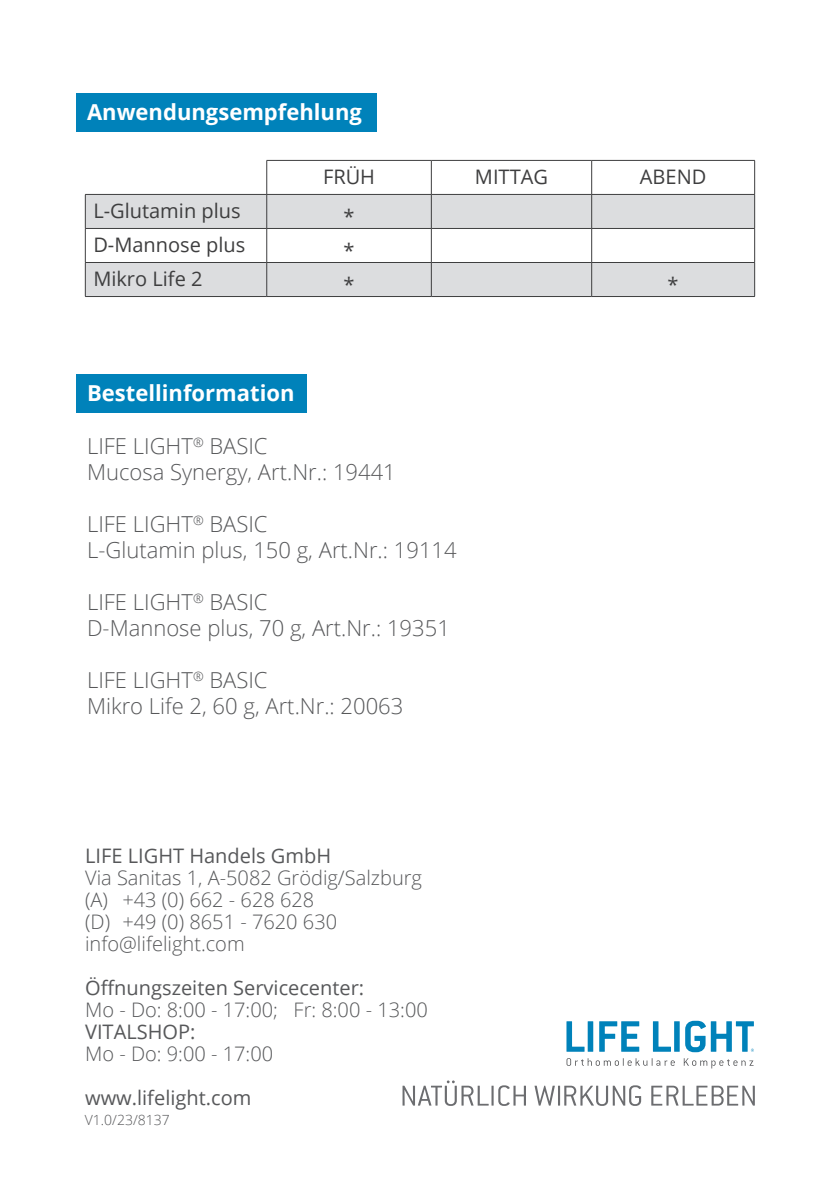
<style>
.page{position:relative;width:840px;height:1191px;background:#fff}
.page>*{position:absolute;margin:0;border:0;box-sizing:border-box;transform-origin:0 0}
.t1{font:300 22px/26px "Open Sans";color:#57585a}
.t2{font:700 22px "Open Sans";color:#fff}
.t3{font:300 20px/22px "Open Sans";color:#57585a}
.t4{font:20px "Open Sans";color:#57585a}
.t5{font:20px "Open Sans";color:#3e3e3f}
.t6{font:300 14px "Open Sans";color:#57585a}
</style>
<div class="page">
<div style="left:76px;top:374px;width:230px;height:38px;background:#0082ba"></div>
<div style="left:76px;top:94px;width:300px;height:38px;background:#0082ba"></div>
<svg style="left:402px;top:1080px;width:352px;height:26px"></svg>
<svg style="left:566px;top:1020px;width:187px;height:32px"></svg>
<svg style="left:566px;top:1058px;width:187px;height:10px"></svg>
<div style="left:86px;top:195px;width:667px;height:101px;background:#dcdddf"></div>
<svg style="left:86px;top:229px;width:667px;height:33px"></svg>
<hr style="left:266px;top:161px;width:1px;height:33px;background:#3e3e3f">
<hr style="left:431px;top:161px;width:1px;height:33px;background:#3e3e3f">
<hr style="left:591px;top:161px;width:1px;height:33px;background:#3e3e3f">
<hr style="left:85px;top:194px;width:181px;height:1px;background:#3e3e3f">
<hr style="left:266px;top:194px;width:165px;height:1px;background:#3e3e3f">
<hr style="left:266px;top:195px;width:1px;height:33px;background:#3e3e3f">
<hr style="left:431px;top:194px;width:160px;height:1px;background:#3e3e3f">
<hr style="left:431px;top:195px;width:1px;height:33px;background:#3e3e3f">
<hr style="left:591px;top:194px;width:163px;height:1px;background:#3e3e3f">
<hr style="left:591px;top:195px;width:1px;height:33px;background:#3e3e3f">
<hr style="left:85px;top:228px;width:181px;height:1px;background:#3e3e3f">
<hr style="left:266px;top:228px;width:165px;height:1px;background:#3e3e3f">
<hr style="left:266px;top:229px;width:1px;height:33px;background:#3e3e3f">
<hr style="left:431px;top:228px;width:160px;height:1px;background:#3e3e3f">
<hr style="left:431px;top:229px;width:1px;height:33px;background:#3e3e3f">
<hr style="left:591px;top:228px;width:163px;height:1px;background:#3e3e3f">
<hr style="left:591px;top:229px;width:1px;height:33px;background:#3e3e3f">
<hr style="left:85px;top:262px;width:181px;height:1px;background:#3e3e3f">
<hr style="left:266px;top:262px;width:165px;height:1px;background:#3e3e3f">
<hr style="left:266px;top:263px;width:1px;height:33px;background:#3e3e3f">
<hr style="left:431px;top:262px;width:160px;height:1px;background:#3e3e3f">
<hr style="left:431px;top:263px;width:1px;height:33px;background:#3e3e3f">
<hr style="left:591px;top:262px;width:163px;height:1px;background:#3e3e3f">
<hr style="left:591px;top:263px;width:1px;height:33px;background:#3e3e3f">
<hr style="left:85px;top:296px;width:181px;height:1px;background:#3e3e3f">
<hr style="left:266px;top:296px;width:165px;height:1px;background:#3e3e3f">
<hr style="left:431px;top:296px;width:160px;height:1px;background:#3e3e3f">
<hr style="left:591px;top:296px;width:163px;height:1px;background:#3e3e3f">
<hr style="left:266px;top:160px;width:165px;height:1px;background:#3e3e3f">
<hr style="left:431px;top:160px;width:160px;height:1px;background:#3e3e3f">
<hr style="left:591px;top:160px;width:163px;height:1px;background:#3e3e3f">
<hr style="left:753px;top:161px;width:1px;height:33px;background:#3e3e3f">
<hr style="left:85px;top:195px;width:1px;height:33px;background:#3e3e3f">
<hr style="left:753px;top:195px;width:1px;height:33px;background:#3e3e3f">
<hr style="left:85px;top:229px;width:1px;height:33px;background:#3e3e3f">
<hr style="left:753px;top:229px;width:1px;height:33px;background:#3e3e3f">
<hr style="left:85px;top:263px;width:1px;height:33px;background:#3e3e3f">
<hr style="left:753px;top:263px;width:1px;height:33px;background:#3e3e3f">
<p class="t2" style="left:87px;top:97px;width:276px">Anwendungsempfehlung</p>
<p class="t5" style="left:323px;top:163px;width:53px">FRÜH</p>
<p class="t5" style="left:474px;top:163px;width:74px">MITTAG</p>
<p class="t5" style="left:639px;top:163px;width:68px">ABEND</p>
<p class="t5" style="left:93px;top:197px;width:149px">L-Glutamin plus</p>
<p class="t5" style="left:343px;top:203px;width:13px">*</p>
<p class="t5" style="left:93px;top:231px;width:153px">D-Mannose plus</p>
<p class="t5" style="left:343px;top:237px;width:13px">*</p>
<p class="t5" style="left:93px;top:265px;width:111px">Mikro Life 2</p>
<p class="t5" style="left:343px;top:271px;width:13px">*</p>
<p class="t5" style="left:667px;top:271px;width:13px">*</p>
<p class="t2" style="left:87px;top:377px;width:209px">Bestellinformation</p>
<p class="t1" style="left:87px;top:432px;width:310px">LIFE LIGHT<sup>®</sup> BASIC<br>Mucosa Synergy, Art.Nr.: 19441</p>
<p class="t1" style="left:87px;top:510px;width:371px">LIFE LIGHT<sup>®</sup> BASIC<br>L-Glutamin plus, 150 g, Art.Nr.: 19114</p>
<p class="t1" style="left:87px;top:588px;width:364px">LIFE LIGHT<sup>®</sup> BASIC<br>D-Mannose plus, 70 g, Art.Nr.: 19351</p>
<p class="t1" style="left:87px;top:666px;width:318px">LIFE LIGHT<sup>®</sup> BASIC<br>Mikro Life 2, 60 g, Art.Nr.: 20063</p>
<p class="t4" style="left:85px;top:842px;width:247px">LIFE LIGHT Handels GmbH</p>
<p class="t3" style="left:85px;top:866px;width:338px">Via Sanitas 1, A-5082 Grödig/Salzburg (A) +43 (0) 662 - 628 628<br>(D) +49 (0) 8651 - 7620 630 info@lifelight.com</p>
<p class="t4" style="left:85px;top:974px;width:280px">Öffnungszeiten Servicecenter:</p>
<p class="t3" style="left:85px;top:998px;width:344px">Mo - Do: 8:00 - 17:00; Fr: 8:00 - 13:00</p>
<p class="t4" style="left:85px;top:1018px;width:112px">VITALSHOP:</p>
<p class="t3" style="left:85px;top:1042px;width:189px">Mo - Do: 9:00 - 17:00</p>
<p class="t4" style="left:85px;top:1084px;width:168px">www.lifelight.com</p>
<p class="t6" style="left:85px;top:1110px;width:86px">V1.0/23/8137</p>
</div>
